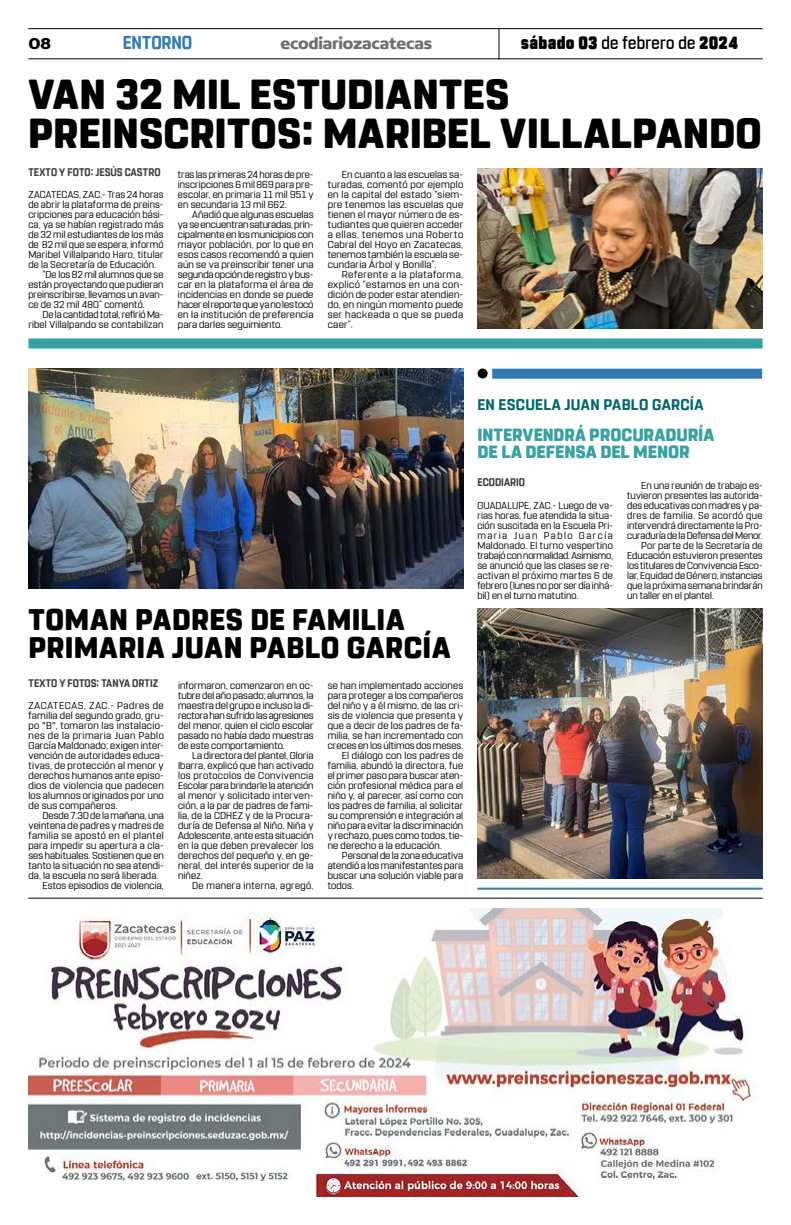
<style>
.page{position:relative;width:791px;height:1225px;background:#fff}
.page>*{position:absolute;margin:0;border:0;box-sizing:border-box;transform-origin:0 0}
.t1{font:800 41.8px/39px "Rohn Rounded";color:#000}
.t2{font:800 29.7px/28px "Rohn Rounded";letter-spacing:.015em;color:#000}
.t3{font:700 18.6px "Rohn Rounded";letter-spacing:-.005em;color:#327ab3;scale:.91 1}
.t4{font:800 17.6px/17px "Rohn Rounded";color:#36a1a1}
.t5{font:900 17.6px "Rohn Rounded";letter-spacing:.02em;color:#000;scale:.91 1}
.t6{font:700 16.9px "Concord";letter-spacing:-.01em;color:#706f6f}
.t7{font:700 16.9px "Concord";color:#000}
.t8{font:700 15.4px "Rohn Rounded";letter-spacing:.02em;color:#00666c}
.t9{font:700 11px "Rohn Rounded";letter-spacing:.01em;color:#3d3d3d;scale:.91 1}
.t10{font:10px/10px "Rohn Rounded";letter-spacing:.015em;color:#000;text-align:justify}
.t11{font:10px "Rohn Rounded";letter-spacing:-.005em;color:#000}
.t12{font:10px "Rohn Rounded";letter-spacing:.04em;color:#000}
.t13{font:10px "Rohn Rounded";letter-spacing:-.01em;color:#000}
.s1{font-weight:500}
</style>
<div class="page">
<hr style="left:28px;top:28px;width:735px;height:1px;background:#000">
<hr style="left:28px;top:58px;width:735px;height:1px;background:#000">
<hr style="left:498px;top:29px;width:1px;height:30px;background:#000">
<hr style="left:28px;top:897px;width:735px;height:1px;background:#000">
<img style="left:28px;top:908px;width:727px;height:288px">
<img style="left:477px;top:168px;width:285px;height:160px">
<div style="left:492px;top:369px;width:270px;height:10px;background:#327ab3"></div>
<hr style="left:477px;top:887px;width:286px;height:2px;background:#327ab3">
<div style="left:478px;top:368px;width:10px;height:10px;background:#000;border-radius:50%"></div>
<div style="left:28px;top:338px;width:735px;height:10px;background:#36a1a1"></div>
<img style="left:477px;top:608px;width:286px;height:270px">
<img style="left:28px;top:368px;width:435px;height:220px">
<h3 class="t7" style="left:28px;top:33px;width:24px">08</h3>
<h3 class="t3" style="left:123px;top:32px;width:78px">ENTORNO</h3>
<h3 class="t6" style="left:280px;top:33px;width:153px">ecodiariozacatecas</h3>
<h3 class="t5" style="left:521px;top:33px;width:240px">sábado 03 <span class="s1">de febrero de</span> 2024</h3>
<h1 class="t1" style="left:28px;top:75px;width:735px">VAN 32 MIL ESTUDIANTES<br>PREINSCRITOS: MARIBEL VILLALPANDO</h1>
<p class="t9" style="left:28px;top:166px;width:147px">TEXTO Y FOTO: JESÚS CASTRO</p>
<p class="t10" style="left:178px;top:170px;width:137px">tras las primeras 24 horas de pre&shy;inscripciones 6 mil 869 para pre&shy;escolar, en primaria 11 mil 951 y en secundaria 13 mil 662.</p>
<p class="t10" style="left:178px;top:210px;width:137px;text-indent:14px">Añadió que algunas escuelas ya se encuentran saturadas, prin&shy;cipalmente en los municipios con mayor población, por lo que en esos casos recomendó a quien aún se va preinscribir tener una segunda opción de registro y bus&shy;car en la plataforma el área de incidencias en donde se puede hacer el reporte que ya no les tocó en la institución de preferencia para darles seguimiento.</p>
<p class="t10" style="left:28px;top:190px;width:137px">ZACATECAS, ZAC.- Tras 24 horas</p>
<p class="t10" style="left:28px;top:200px;width:137px">de abrir la plataforma de preins-</p>
<p class="t10" style="left:28px;top:210px;width:137px">cripciones para educación bási-</p>
<p class="t10" style="left:28px;top:220px;width:137px">ca, ya se habían registrado más</p>
<p class="t10" style="left:28px;top:230px;width:137px">de 32 mil estudiantes de los más</p>
<p class="t10" style="left:28px;top:240px;width:137px">de 82 mil que se espera, informó</p>
<p class="t10" style="left:28px;top:250px;width:137px">Maribel Villalpando Haro, titular</p>
<p class="t10" style="left:28px;top:260px;width:129px">de la Secretaría de Educación.</p>
<p class="t10" style="left:43px;top:270px;width:122px">“De los 82 mil alumnos que se</p>
<p class="t10" style="left:28px;top:280px;width:137px">están proyectando que pudieran</p>
<p class="t10" style="left:28px;top:290px;width:137px">preinscribirse, llevamos un avan-</p>
<p class="t10" style="left:28px;top:300px;width:118px">ce de 32 mil 480” comentó.</p>
<p class="t11" style="left:43px;top:309px;width:122px">De la cantidad total, refirió Ma-</p>
<p class="t10" style="left:28px;top:320px;width:137px">ribel Villalpando se contabilizan</p>
<p class="t10" style="left:328px;top:170px;width:137px;text-indent:14px">En cuanto a las escuelas sa&shy;turadas, comentó por ejemplo en la capital del estado “siem&shy;pre tenemos las escuelas que tienen el mayor número de es&shy;tudiantes que quieren acceder a ellas, tenemos una Roberto Cabral del Hoyo en Zacatecas, tenemos también la escuela se&shy;cundaria Árbol y Bonilla”.</p>
<p class="t10" style="left:328px;top:270px;width:137px;text-indent:14px">Referente a la plataforma, explicó “estamos en una con&shy;dición de poder estar atendien&shy;do, en ningún momento puede ser hackeada o que se pueda caer”.</p>
<h2 class="t2" style="left:28px;top:606px;width:424px">TOMAN PADRES DE FAMILIA<br>PRIMARIA JUAN PABLO GARCÍA</h2>
<p class="t9" style="left:29px;top:676px;width:144px">TEXTO Y FOTOS: TANYA ORTIZ</p>
<p class="t10" style="left:178px;top:680px;width:137px">informaron, comenzaron en oc&shy;tubre del año pasado; alumnos, la maestra del grupo e incluso la di&shy;rectora han sufrido las agresiones del menor, quien el ciclo escolar pasado no había dado muestras de este comportamiento.</p>
<p class="t10" style="left:178px;top:750px;width:137px;text-indent:14px">La directora del plantel, Gloria Ibarra, explicó que han activado los protocolos de Convivencia Escolar para brindarle la atención al menor y solicitado interven&shy;ción, a la par de padres de fami&shy;lia, de la CDHEZ y de la Procura&shy;duría de Defensa al Niño, Niña y Adolescente, ante esta situación en la que deben prevalecer los derechos del pequeño y, en ge&shy;neral, del interés superior de la niñez.</p>
<p class="t10" style="left:192px;top:880px;width:123px">De manera interna, agregó,</p>
<p class="t10" style="left:28px;top:700px;width:137px">ZACATECAS, ZAC.- Padres de familia del segundo grado, gru&shy;po "B", tomaron las instalacio&shy;nes de la primaria Juan Pablo García Maldonado; exigen inter&shy;vención de autoridades educa&shy;tivas, de protección al menor y derechos humanos ante episo&shy;dios de violencia que padecen los alumnos originados por uno de sus compañeros.</p>
<p class="t11" style="left:43px;top:809px;width:123px">Desde 7:30 de la mañana, una</p>
<p class="t10" style="left:28px;top:820px;width:137px">veintena de padres y madres de</p>
<p class="t12" style="left:28px;top:829px;width:137px">familia se apostó en el plantel</p>
<p class="t10" style="left:28px;top:840px;width:137px">para impedir su apertura a cla-</p>
<p class="t10" style="left:28px;top:850px;width:137px">ses habituales. Sostienen que en</p>
<p class="t10" style="left:28px;top:860px;width:137px">tanto la situación no sea atendi-</p>
<p class="t10" style="left:28px;top:870px;width:132px">da, la escuela no será liberada.</p>
<p class="t10" style="left:43px;top:880px;width:123px">Estos episodios de violencia,</p>
<p class="t10" style="left:328px;top:680px;width:137px">se han implementado acciones</p>
<p class="t10" style="left:328px;top:690px;width:137px">para proteger a los compañeros</p>
<p class="t10" style="left:328px;top:700px;width:137px">del niño y a él mismo, de las cri-</p>
<p class="t10" style="left:328px;top:710px;width:137px">sis de violencia que presenta y</p>
<p class="t10" style="left:328px;top:720px;width:137px">que a decir de los padres de fa-</p>
<p class="t10" style="left:328px;top:730px;width:137px">milia, se han incrementado con</p>
<p class="t10" style="left:328px;top:740px;width:137px">creces en los últimos dos meses.</p>
<p class="t10" style="left:342px;top:750px;width:123px">El diálogo con los padres de</p>
<p class="t10" style="left:328px;top:760px;width:137px">familia, abundó la directora, fue</p>
<p class="t10" style="left:328px;top:770px;width:137px">el primer paso para buscar aten-</p>
<p class="t10" style="left:328px;top:780px;width:137px">ción profesional médica para el</p>
<p class="t10" style="left:328px;top:790px;width:137px">niño y, al parecer, así como con</p>
<p class="t10" style="left:328px;top:800px;width:137px">los padres de familia, al solicitar</p>
<p class="t10" style="left:328px;top:810px;width:137px">su comprensión e integración al</p>
<p class="t10" style="left:328px;top:820px;width:137px">niño para evitar la discriminación</p>
<p class="t10" style="left:328px;top:830px;width:137px">y rechazo, pues como todos, tie-</p>
<p class="t10" style="left:328px;top:840px;width:116px">ne derecho a la educación.</p>
<p class="t10" style="left:342px;top:850px;width:123px">Personal de la zona educativa</p>
<p class="t10" style="left:328px;top:860px;width:137px">atendió a los manifestantes para</p>
<p class="t10" style="left:328px;top:870px;width:137px">buscar una solución viable para</p>
<p class="t10" style="left:328px;top:880px;width:28px">todos.</p>
<h3 class="t8" style="left:477px;top:395px;width:228px">EN ESCUELA JUAN PABLO GARCÍA</h3>
<h3 class="t4" style="left:478px;top:427px;width:238px">INTERVENDRÁ PROCURADURÍA<br>DE LA DEFENSA DEL MENOR</h3>
<p class="t9" style="left:477px;top:476px;width:54px">ECODIARIO</p>
<p class="t10" style="left:477px;top:500px;width:137px">GUADALUPE, ZAC.- Luego de va&shy;rias horas, fue atendida la situa&shy;ción suscitada en la Escuela Pri&shy;maria Juan Pablo García Maldonado. El turno vespertino trabajó con normalidad. Asimismo, se anunció que las clases se re&shy;activan el próximo martes 6 de febrero (lunes no por ser día inhá&shy;bil) en el turno matutino.</p>
<p class="t10" style="left:641px;top:480px;width:123px">En una reunión de trabajo es-</p>
<p class="t10" style="left:627px;top:490px;width:137px">tuvieron presentes las autorida-</p>
<p class="t10" style="left:627px;top:500px;width:137px">des educativas con madres y pa-</p>
<p class="t12" style="left:627px;top:509px;width:137px">dres de familia. Se acordó que</p>
<p class="t10" style="left:627px;top:520px;width:137px">intervendrá directamente la Pro-</p>
<p class="t13" style="left:627px;top:529px;width:137px">curaduría de la Defensa del Menor.</p>
<p class="t10" style="left:641px;top:540px;width:123px">Por parte de la Secretaría de</p>
<p class="t10" style="left:627px;top:550px;width:137px">Educación estuvieron presentes</p>
<p class="t10" style="left:627px;top:560px;width:137px">los titulares de Convivencia Esco-</p>
<p class="t10" style="left:627px;top:570px;width:137px">lar, Equidad de Género, instancias</p>
<p class="t11" style="left:627px;top:579px;width:137px">que la próxima semana brindarán</p>
<p class="t10" style="left:627px;top:590px;width:88px">un taller en el plantel.</p>
</div>
